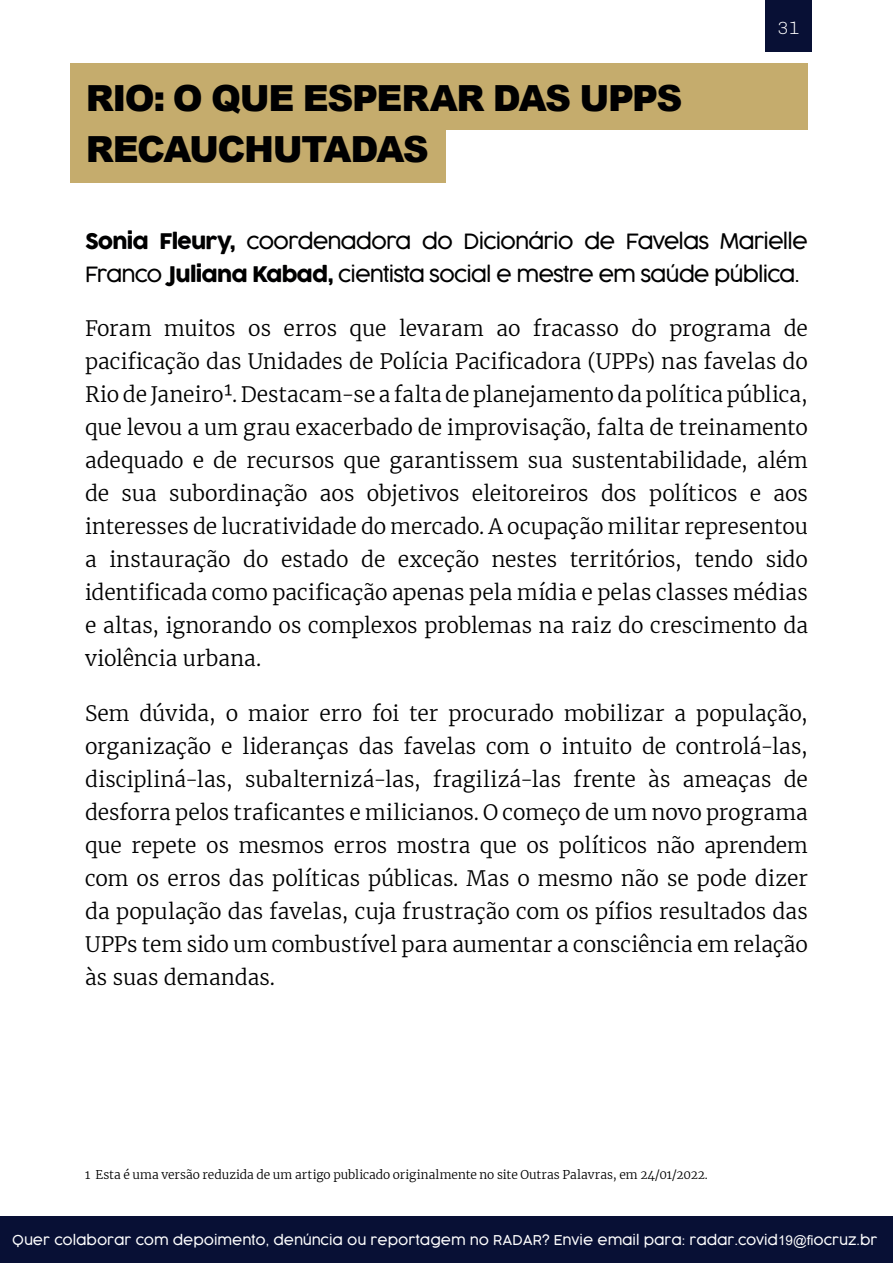
<style>
.page{position:relative;width:893px;height:1263px;background:#fff}
.page>*{position:absolute;margin:0;border:0;box-sizing:border-box;transform-origin:0 0}
.t1{font:900 36px/51px "Arial";letter-spacing:-.04em;color:#000001}
.t2{font:300 21px/33px "Merriweather";letter-spacing:.005em;color:#000001;text-align:justify}
.t3{font:300 21px/33px "Cocogoose";letter-spacing:-.045em;color:#000001}
.t4{font:300 18px "Chivo";color:#fff}
.t5{font:300 13.5px "Cocogoose";color:#fff}
.t6{font:300 12px "Merriweather";color:#000001}
.s1{font-family:"COCOGOOSE";font-weight:400}
.s2{font-family:"Arial";font-weight:400}
</style>
<div class="page">
<div style="left:0;top:1217px;width:893px;height:46px;background:#081035"></div>
<div style="left:765px;top:0;width:47px;height:51px;background:#081035"></div>
<div style="left:70px;top:64px;width:738px;height:119px;background:#c5ac6d"></div>
<div style="left:446px;top:131px;width:447px;height:58px;background:#fff"></div>
<h1 class="t1" style="left:86px;top:71px;width:598px">RIO: O QUE ESPERAR DAS UPPS<br>RECAUCHUTADAS</h1>
<p class="t4" style="left:778px;top:17px;width:24px">31</p>
<p class="t3" style="left:85px;top:225px;width:724px"><span class="s1">Sonia Fleury,</span> coordenadora do Dicionário de Favelas Marielle<br>Franco <span class="s1">Juliana Kabad,</span> cientista social e mestre em saúde pública.</p>
<p class="t2" style="left:85px;top:312px;width:724px">Foram muitos os erros que levaram ao fracasso do programa de pacificação das Unidades de Polícia Pacificadora (UPPs) nas favelas do Rio de Janeiro¹. Destacam-se a falta de planejamento da política pública, que levou a um grau exacerbado de improvisação, falta de treinamento adequado e de recursos que garantissem sua sustentabilidade, além de sua subordinação aos objetivos eleitoreiros dos políticos e aos interesses de lucratividade do mercado. A ocupação militar representou a instauração do estado de exceção nestes territórios, tendo sido identificada como pacificação apenas pela mídia e pelas classes médias e altas, ignorando os complexos problemas na raiz do crescimento da violência urbana.</p>
<p class="t2" style="left:85px;top:696px;width:724px">Sem dúvida, o maior erro foi ter procurado mobilizar a população, organização e lideranças das favelas com o intuito de controlá-las, discipliná-las, subalternizá-las, fragilizá-las frente às ameaças de desforra pelos traficantes e milicianos. O começo de um novo programa que repete os mesmos erros mostra que os políticos não aprendem com os erros das políticas públicas. Mas o mesmo não se pode dizer da população das favelas, cuja frustração com os pífios resultados das UPPs tem sido um combustível para aumentar a consciência em relação às suas demandas.</p>
<p class="t6" style="left:85px;top:1166px;width:624px">1 Esta é uma versão reduzida de um artigo publicado originalmente no site Outras Palavras, em 24/01/2022.</p>
<p class="t5" style="left:12px;top:1231px;width:867px">Quer colaborar com depoimento, denúncia ou reportagem no RADAR? Envie email para: radar<span class="s2">.</span>covid<span class="s2">19@fi</span>ocruz.br</p>
</div>
